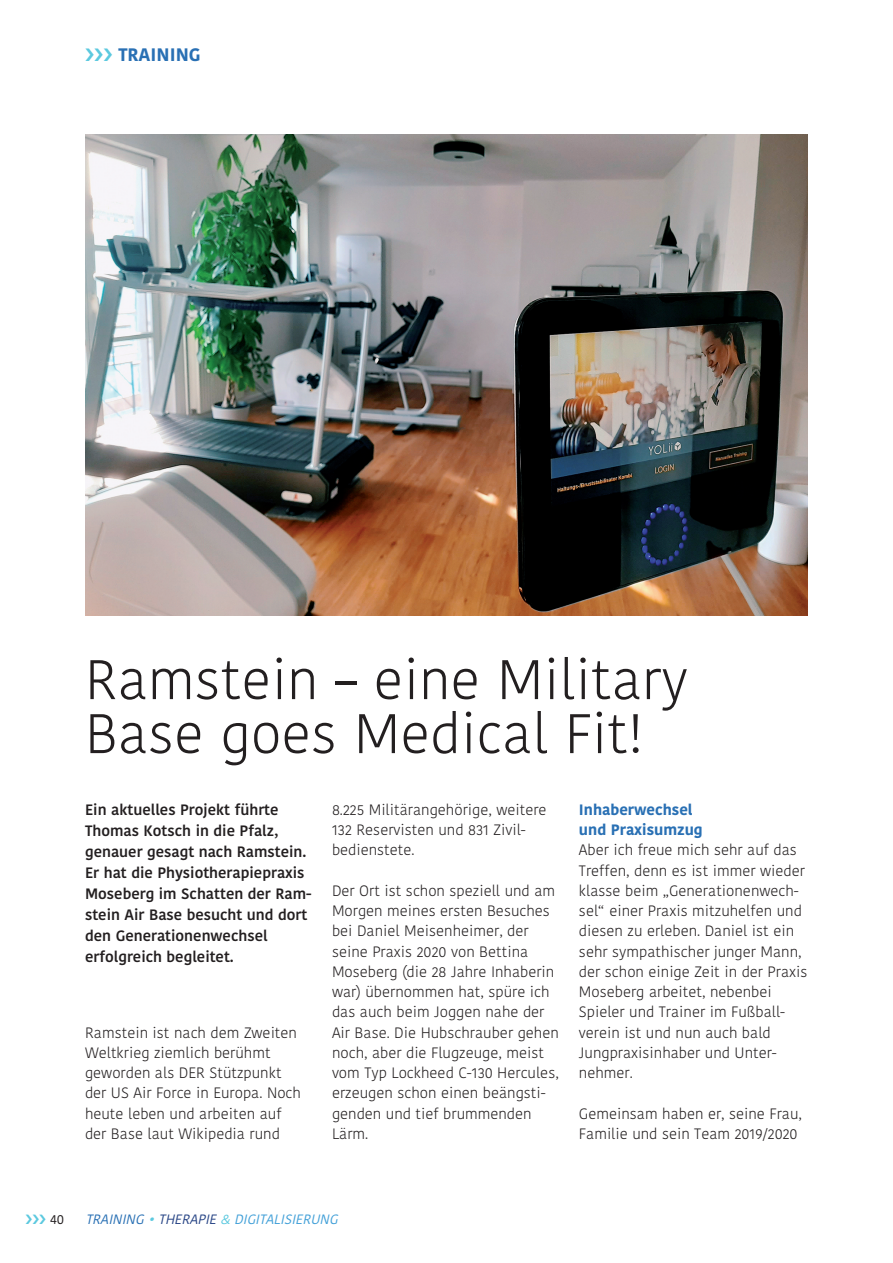
<style>
.page{position:relative;width:893px;height:1263px;background:#fff}
.page>*{position:absolute;margin:0;border:0;box-sizing:border-box;transform-origin:0 0}
.t1{font:300 55.5px/54px "Kohinoor Telugu";color:#231f20}
.t2{font:700 18px "Kohinoor Telugu";color:#2970b4}
.t3{font:300 15px/20.2px "Kohinoor Telugu";color:#231f20}
.t4{font:600 15px/21px "Kohinoor Telugu";color:#231f20}
.t5{font:700 15px/20.2px "Kohinoor Telugu";color:#2970b4}
.t6{font:italic 13.5px "Kohinoor Telugu";color:#42a0d8}
.t7{font:13.5px "Kohinoor Telugu";color:#231f20}
.s1{color:#2970b4}
.s2{color:#5cc9df}
.s3{color:#274485}
</style>
<div class="page">
<img style="left:85px;top:135px;width:723px;height:481px">
<p class="t2" style="left:118px;top:48px;width:84px">TRAINING</p>
<h1 class="t1" style="left:85px;top:656px;width:605px">Ramstein – eine Military<br>Base goes Medical Fit!</h1>
<p class="t4" style="left:85px;top:801px;width:228px">Ein aktuelles Projekt führte<br>Thomas Kotsch in die Pfalz, genauer gesagt nach Ramstein.<br>Er hat die Physiotherapiepraxis<br>Moseberg im Schatten der Ram&shy;stein Air Base besucht und dort den Generationenwechsel erfolgreich begleitet.</p>
<p class="t3" style="left:85px;top:1023px;width:217px">Ramstein ist nach dem Zweiten<br>Weltkrieg ziemlich berühmt geworden als DER Stützpunkt der US Air Force in Europa. Noch heute leben und arbeiten auf der Base laut Wikipedia rund</p>
<p class="t3" style="left:332px;top:800px;width:216px">8.225 Militärangehörige, weitere<br>132 Reservisten und 831 Zivil&shy;bedienstete.</p>
<p class="t3" style="left:332px;top:881px;width:228px">Der Ort ist schon speziell und am<br>Morgen meines ersten Besuches bei Daniel Meisenheimer, der seine Praxis 2020 von Bettina<br>Moseberg (die 28 Jahre Inhaberin war) übernommen hat, spüre ich das auch beim Joggen nahe der<br>Air Base. Die Hubschrauber gehen noch, aber die Flugzeuge, meist vom Typ Lockheed C-130 Hercules, erzeugen schon einen beängsti&shy;genden und tief brummenden<br>Lärm.</p>
<p class="t5" style="left:579px;top:800px;width:125px">Inhaberwechsel und Praxisumzug</p>
<p class="t3" style="left:579px;top:841px;width:230px">Aber ich freue mich sehr auf das<br>Treffen, denn es ist immer wieder klasse beim „Generationenwech&shy;sel“ einer Praxis mitzuhelfen und diesen zu erleben. Daniel ist ein sehr sympathischer junger Mann, der schon einige Zeit in der Praxis<br>Moseberg arbeitet, nebenbei<br>Spieler und Trainer im Fußball&shy;verein ist und nun auch bald<br>Jungpraxisinhaber und Unter&shy;nehmer.</p>
<p class="t3" style="left:579px;top:1104px;width:224px">Gemeinsam haben er, seine Frau,<br>Familie und sein Team 2019/2020</p>
<p class="t7" style="left:50px;top:1214px;width:16px">40</p>
<p class="t6" style="left:86px;top:1214px;width:256px"><span class="s1">TRAINING</span> <span class="s2">•</span> <span class="s3">THERAPIE</span> <span class="s2">&amp;</span> DIGITALISIERUNG</p>
</div>
